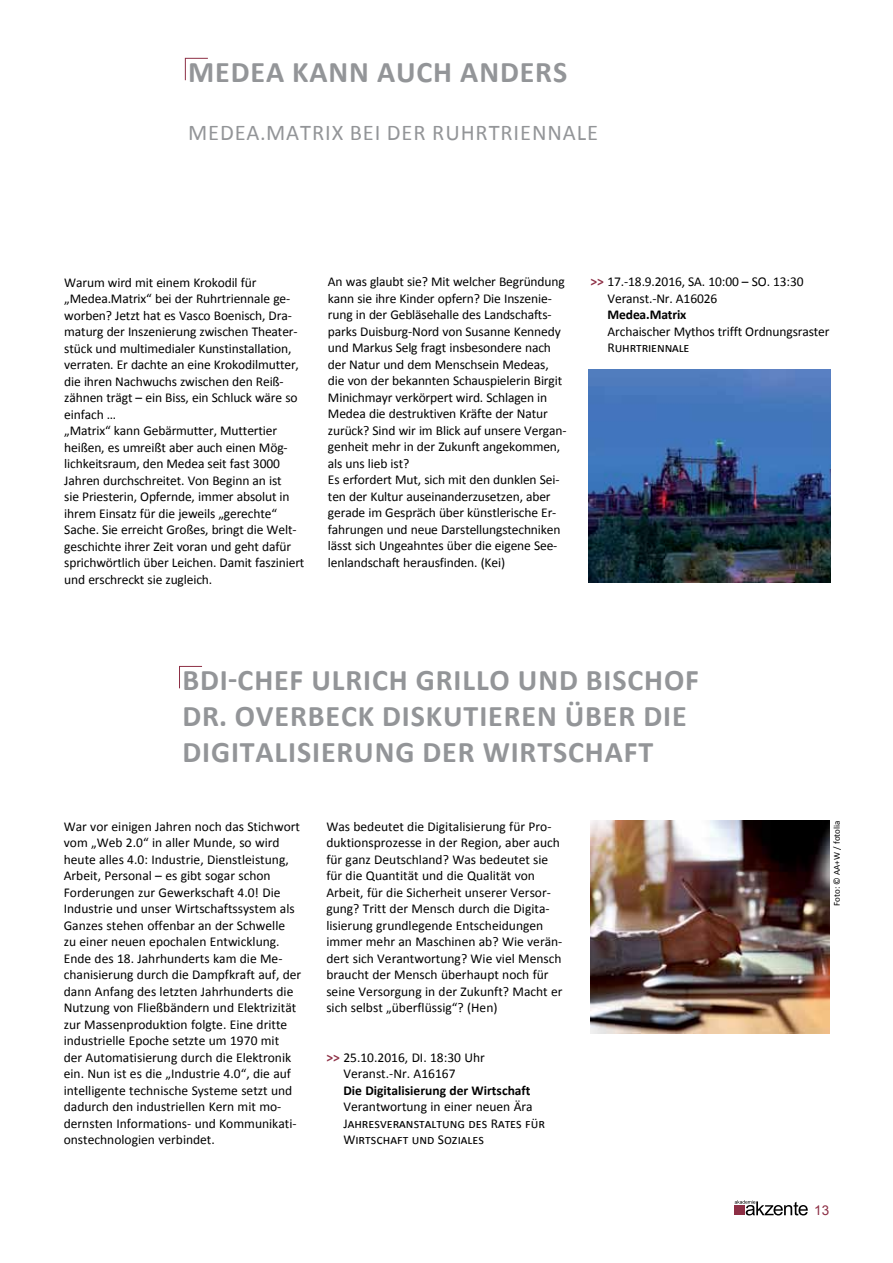
<style>
.page{position:relative;width:893px;height:1263px;background:#fff}
.page>*{position:absolute;margin:0;border:0;box-sizing:border-box;transform-origin:0 0}
.t1{font:700 30px/36px "Calibri";letter-spacing:.03em;color:#939598}
.t2{font:22.5px "Calibri";letter-spacing:.04em;color:#939598}
.t3{font:13.5px/16.5px "Calibri";letter-spacing:-.01em;color:#000}
.t4{font:700 13.5px "Calibri";color:#000}
.t5{font:13.5px "Arial";color:#8d2f45}
.t6{font:9px "Calibri";color:#000}
.s1{font-weight:700;color:#8d2f45}
</style>
<div class="page">
<svg style="left:735px;top:1200px;width:73px;height:15px"></svg>
<div style="left:735px;top:1205px;width:10px;height:10px;background:#8d2f45"></div>
<svg style="left:184px;top:57px;width:24px;height:24px"></svg>
<img style="left:589px;top:370px;width:242px;height:212px">
<img style="left:590px;top:820px;width:239px;height:213px">
<svg style="left:179px;top:665px;width:23px;height:24px"></svg>
<h1 class="t1" style="left:188px;top:54px;width:380px">MEDEA KANN AUCH ANDERS</h1>
<h2 class="t2" style="left:188px;top:118px;width:411px">Medea.Matrix bei der Ruhrtriennale</h2>
<p class="t3" style="left:64px;top:274px;width:242px">Warum wird mit einem Krokodil für „Medea.Matrix“ bei der Ruhrtriennale ge&shy;worben? Jetzt hat es Vasco Boenisch, Dra&shy;maturg der I nszenierung zwischen Theater&shy;stück und multimedialer Kunstinstallation, verraten. Er dachte an eine Krokodilmutter, die ihren Nachwuchs zwischen den Reiß&shy;zähnen trägt – ein Biss, ein Schluck wäre so einfach …<br>„Matrix“ kann Gebärmutter, Muttertier heißen, es umreißt aber auch einen Mög&shy;lichkeitsraum, den Medea seit fast 3000<br>Jahren durchschreitet. Von Beginn an ist<br>sie Priesterin, Opfernde, immer absolut in ihrem Einsatz für die jeweils „gerechte“ Sache. Sie erreicht Großes, bringt die Welt&shy;geschichte ihrer Zeit voran und geht dafür sprichwörtlich über Leichen. Damit fasziniert und erschreckt sie zugleich.</p>
<p class="t3" style="left:328px;top:274px;width:240px">An was glaubt sie? Mit welcher Begründung kann sie ihre Kinder opfern? Die I nszenie&shy;rung in der Gebläsehalle des Landschafts&shy;parks Duisburg-Nord von Susanne Kennedy und Markus Selg fragt insbesondere nach der Natur und dem Menschsein Medeas, die von der bekannten Schauspielerin Birgit Minichmayr verkörpert wird. Schlagen in Medea die destruktiven Kräfte der Natur zurück? Sind wir im Blick auf unsere Vergan&shy;genheit mehr in der Zukunft angekommen, als uns lieb ist?<br>Es erfordert Mut, sich mit den dunklen Sei&shy;ten der Kultur auseinanderzusetzen, aber gerade im Gespräch über künstlerische Er&shy;fahrungen und neue Darstellungstechniken lässt sich U ngeahntes über die eigene See&shy;lenlandschaft herausfinden. (Kei)</p>
<p class="t3" style="left:591px;top:274px;width:215px"><span class="s1">&gt;&gt;</span> 17.-18.9.2016, SA. 10:00 – SO. 13:30<br>Veranst.-Nr. A16026</p>
<p class="t4" style="left:591px;top:306px;width:97px">MEDEA.MATRIX</p>
<p class="t3" style="left:591px;top:323px;width:241px">Archaischer Mythos trifft Ordnungsraster<br>Ruhrtriennale</p>
<h1 class="t1" style="left:182px;top:661px;width:518px">BDI-CHEF ULRICH GRILLO UND BISCHOF<br>DR. OVERBECK DISKUTIEREN ÜBER DIE<br>DIG ITALISIERUNG DER WIRTSCHAFT</h1>
<p class="t3" style="left:64px;top:818px;width:239px">War vor einigen Jahren noch das Stichwort vom „Web 2.0“ in aller Munde, so wird heute alles 4.0: I ndustrie, Dienstleistung, Arbeit, Personal – es gibt sogar schon Forderungen zur Gewerkschaft 4.0! Die<br>I ndustrie und unser Wirtschaftssystem als Ganzes stehen offenbar an der Schwelle<br>zu einer neuen epochalen Entwicklung.<br>Ende des 18. Jahrhunderts kam die Me&shy;chanisierung durch die Dampfkraft auf, der dann Anfang des letzten Jahrhunderts die Nutzung von Fließbändern und Elektrizität zur Massenproduktion folgte. Eine dritte industrielle Epoche setzte um 1970 mit<br>der Automatisierung durch die Elektronik ein. Nun ist es die „I ndustrie 4.0“, die auf intelligente technische Systeme setzt und dadurch den industriellen Kern mit mo&shy;dernsten I nformations- und Kommunikati&shy;onstechnologien verbindet.</p>
<p class="t3" style="left:326px;top:818px;width:238px">Was bedeutet die Digitalisierung für Pro&shy;duktionsprozesse in der Region, aber auch für ganz Deutschland? Was bedeutet sie für die Quantität und die Qualität von Arbeit, für die Sicherheit unserer Versor&shy;gung? Tritt der Mensch durch die Digita&shy;lisierung grundlegende Entscheidungen immer mehr an Maschinen ab? Wie verän&shy;dert sich Verantwortung? Wie viel Mensch braucht der Mensch überhaupt noch für seine Versorgung in der Zukunft? Macht er sich selbst „überflüssig“? (Hen)</p>
<p class="t3" style="left:326px;top:1049px;width:160px"><span class="s1">&gt;&gt;</span> 25.10.2016, DI . 18:30 U hr<br>Veranst.-Nr. A16167</p>
<p class="t4" style="left:343px;top:1081px;width:189px">DIE DIGITALISIERUNG DER WIRTSCHAFT</p>
<p class="t3" style="left:326px;top:1098px;width:208px">Verantwortung in einer neuen Ära</p>
<p class="t3" style="left:326px;top:1115px;width:220px">Jahresveranstaltung des Rates für</p>
<p class="t3" style="left:343px;top:1131px;width:142px">Wirtschaft und Soziales</p>
<p class="t6" style="left:831px;top:906px;width:87px;rotate:-90deg">Foto: © AA+W / fotolia</p>
<p class="t5" style="left:814px;top:1202px;width:16px">13</p>
</div>
